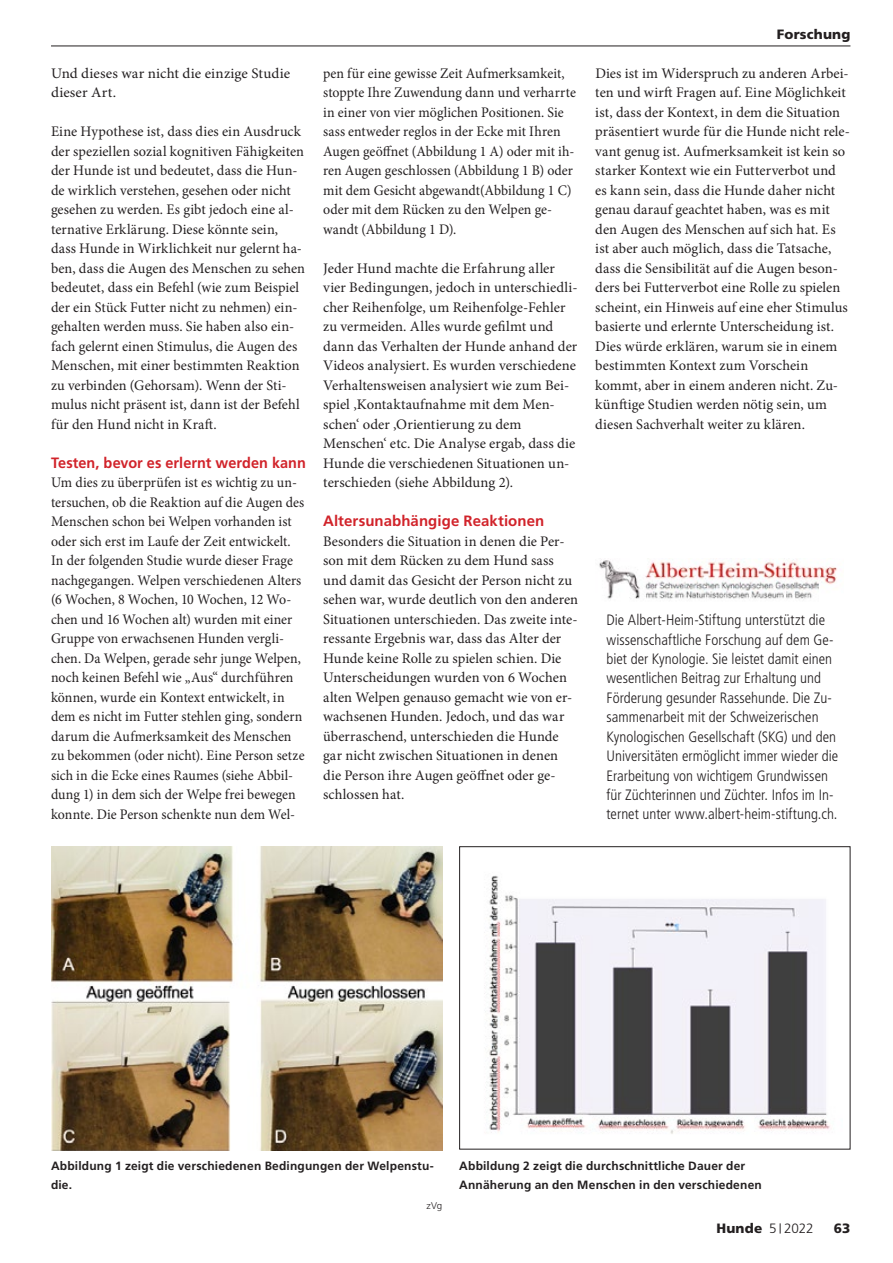
<style>
.page{position:relative;width:893px;height:1263px;background:#fff}
.page>*{position:absolute;margin:0;border:0;box-sizing:border-box;transform-origin:0 0}
.t1{font:300 condensed 15px/19.5px "Frutiger LT Std";color:#231f20}
.t2{font:700 15px "Frutiger LT Std";letter-spacing:.005em;color:#d1232a;scale:.96 1}
.t3{font:700 15px "Frutiger LT Std";letter-spacing:.005em;color:#d1232a}
.t4{font:14.7px/19.5px "Minion Pro";letter-spacing:.005em;color:#231f20}
.t5{font:14.7px/19.5px "Minion Pro";letter-spacing:.005em;color:#231f20;scale:.95 1}
.t6{font:900 13.5px "Frutiger LT Std";letter-spacing:.015em;color:#231f20}
.t7{font:700 12px/19.5px "Frutiger LT Std";letter-spacing:.015em;color:#231f20}
.t8{font:300 9.75px "Frutiger LT Std";color:#231f20}
.s1{font-weight:300}
</style>
<div class="page">
<hr style="left:51px;top:46px;width:799px;height:1px;background:#231f20">
<hr style="left:89px;top:0;width:255px;height:1px;background:#f00">
<hr style="left:344px;top:0;width:256px;height:1px;background:#f00">
<hr style="left:600px;top:0;width:255px;height:1px;background:#f00">
<img style="left:51px;top:846px;width:391px;height:304px">
<img style="left:484px;top:875px;width:346px;height:259px">
<div style="left:459px;top:846px;width:391px;height:303px;border:1px solid #231f20"></div>
<img style="left:599px;top:559px;width:238px;height:40px">
<p class="t4" style="left:51px;top:63px;width:241px">Und dieses war nicht die einzige Studie dieser Art.</p>
<p class="t4" style="left:51px;top:122px;width:256px">Eine Hypothese ist, dass dies ein Ausdruck der speziellen sozial kognitiven Fähigkeiten der Hunde ist und bedeutet, dass die Hun&shy;de wirklich verstehen, gesehen oder nicht gesehen zu werden. Es gibt jedoch eine al&shy;ternative Erklärung. Diese könnte sein, dass Hunde in Wirklichkeit nur gelernt ha&shy;ben, dass die Augen des Menschen zu sehen bedeutet, dass ein Befehl (wie zum Beispiel der ein Stück Futter nicht zu nehmen) ein&shy;gehalten werden muss. Sie haben also ein&shy;fach gelernt einen Stimulus, die Augen des Menschen, mit einer bestimmten Reaktion zu verbinden (Gehorsam). Wenn der Sti&shy;mulus nicht präsent ist, dann ist der Befehl für den Hund nicht in Kraft.</p>
<p class="t2" style="left:51px;top:454px;width:267px">Testen, bevor es erlernt werden kann</p>
<p class="t5" style="left:51px;top:473px;width:268px">Um dies zu überprüfen ist es wichtig zu un&shy;tersuchen, ob die Reaktion auf die Augen des Menschen schon bei Welpen vorhanden ist oder sich erst im Laufe der Zeit entwickelt.<br>In der folgenden Studie wurde dieser Frage nachgegangen. Welpen verschiedenen Alters (6 Wochen, 8 Wochen, 10 Wochen, 12 Wo&shy;chen und 16 Wochen alt) wurden mit einer Gruppe von erwachsenen Hunden vergli&shy;chen. Da Welpen, gerade sehr junge Welpen, noch keinen Befehl wie „Aus“ durchführen können, wurde ein Kontext entwickelt, in dem es nicht im Futter stehlen ging, sondern darum die Aufmerksamkeit des Menschen zu bekommen (oder nicht). Eine Person setze sich in die Ecke eines Raumes (siehe Abbil&shy;dung 1) in dem sich der Welpe frei bewegen konnte. Die Person schenkte nun dem Wel-</p>
<p class="t5" style="left:323px;top:63px;width:268px">pen für eine gewisse Zeit Aufmerksamkeit, stoppte Ihre Zuwendung dann und verharrte in einer von vier möglichen Positionen. Sie sass entweder reglos in der Ecke mit Ihren Augen geöffnet (Abbildung 1 A) oder mit ih&shy;ren Augen geschlossen (Abbildung 1 B) oder mit dem Gesicht abgewandt(Abbildung 1 C) oder mit dem Rücken zu den Welpen ge&shy;wandt (Abbildung 1 D).</p>
<p class="t4" style="left:323px;top:258px;width:256px">Jeder Hund machte die Erfahrung aller vier Bedingungen, jedoch in unterschiedli&shy;cher Reihenfolge, um Reihenfolge-Fehler zu vermeiden. Alles wurde gefilmt und dann das Verhalten der Hunde anhand der Videos analysiert. Es wurden verschiedene Verhaltensweisen analysiert wie zum Bei&shy;spiel ‚Kontaktaufnahme mit dem Men&shy;schen‘ oder ‚Orientierung zu dem Menschen‘ etc. Die Analyse ergab, dass die Hunde die verschiedenen Situationen un&shy;terschieden (siehe Abbildung 2).</p>
<p class="t3" style="left:323px;top:512px;width:223px">Altersunabhängige Reaktionen</p>
<p class="t4" style="left:323px;top:531px;width:257px">Besonders die Situation in denen die Per&shy;son mit dem Rücken zu dem Hund sass und damit das Gesicht der Person nicht zu sehen war, wurde deutlich von den anderen Situationen unterschieden. Das zweite inte&shy;ressante Ergebnis war, dass das Alter der Hunde keine Rolle zu spielen schien. Die Unterscheidungen wurden von 6 Wochen alten Welpen genauso gemacht wie von er&shy;wachsenen Hunden. Jedoch, und das war überraschend, unterschieden die Hunde gar nicht zwischen Situationen in denen die Person ihre Augen geöffnet oder ge&shy;schlossen hat.</p>
<p class="t6" style="left:777px;top:26px;width:75px">Forschung</p>
<p class="t4" style="left:595px;top:63px;width:256px">Dies ist im Widerspruch zu anderen Arbei&shy;ten und wirft Fragen auf. Eine Möglichkeit ist, dass der Kontext, in dem die Situation präsentiert wurde für die Hunde nicht rele&shy;vant genug ist. Aufmerksamkeit ist kein so starker Kontext wie ein Futterverbot und es kann sein, dass die Hunde daher nicht genau darauf geachtet haben, was es mit den Augen des Menschen auf sich hat. Es ist aber auch möglich, dass die Tatsache, dass die Sensibilität auf die Augen beson&shy;ders bei Futterverbot eine Rolle zu spielen scheint, ein Hinweis auf eine eher Stimulus basierte und erlernte Unterscheidung ist.<br>Dies würde erklären, warum sie in einem bestimmten Kontext zum Vorschein kommt, aber in einem anderen nicht. Zu&shy;künftige Studien werden nötig sein, um diesen Sachverhalt weiter zu klären.</p>
<p class="t1" style="left:606px;top:610px;width:233px">Die Albert-Heim-Stiftung unterstützt die wissenschaftliche Forschung auf dem Ge&shy;biet der Kynologie. Sie leistet damit einen wesentlichen Beitrag zur Erhaltung und Förderung gesunder Rassehunde. Die Zu&shy;sammenarbeit mit der Schweizerischen Kynologischen Gesellschaft (SKG) und den Universitäten ermöglicht immer wieder die Erarbeitung von wichtigem Grundwissen für Züchterinnen und Züchter. Infos im In&shy;ternet unter www.albert-heim-stiftung.ch.</p>
<p class="t7" style="left:51px;top:1156px;width:384px">Abbildung 1 zeigt die verschiedenen Bedingungen der Welpenstu&shy;die.</p>
<p class="t8" style="left:426px;top:1200px;width:17px">zVg</p>
<p class="t7" style="left:459px;top:1156px;width:304px">Abbildung 2 zeigt die durchschnittliche Dauer der<br>Annäherung an den Menschen in den verschiedenen</p>
<p class="t6" style="left:716px;top:1220px;width:99px">Hunde <span class="s1">5</span> <sup>|</sup> <span class="s1">2022</span></p>
<p class="t6" style="left:834px;top:1220px;width:18px">63</p>
</div>
